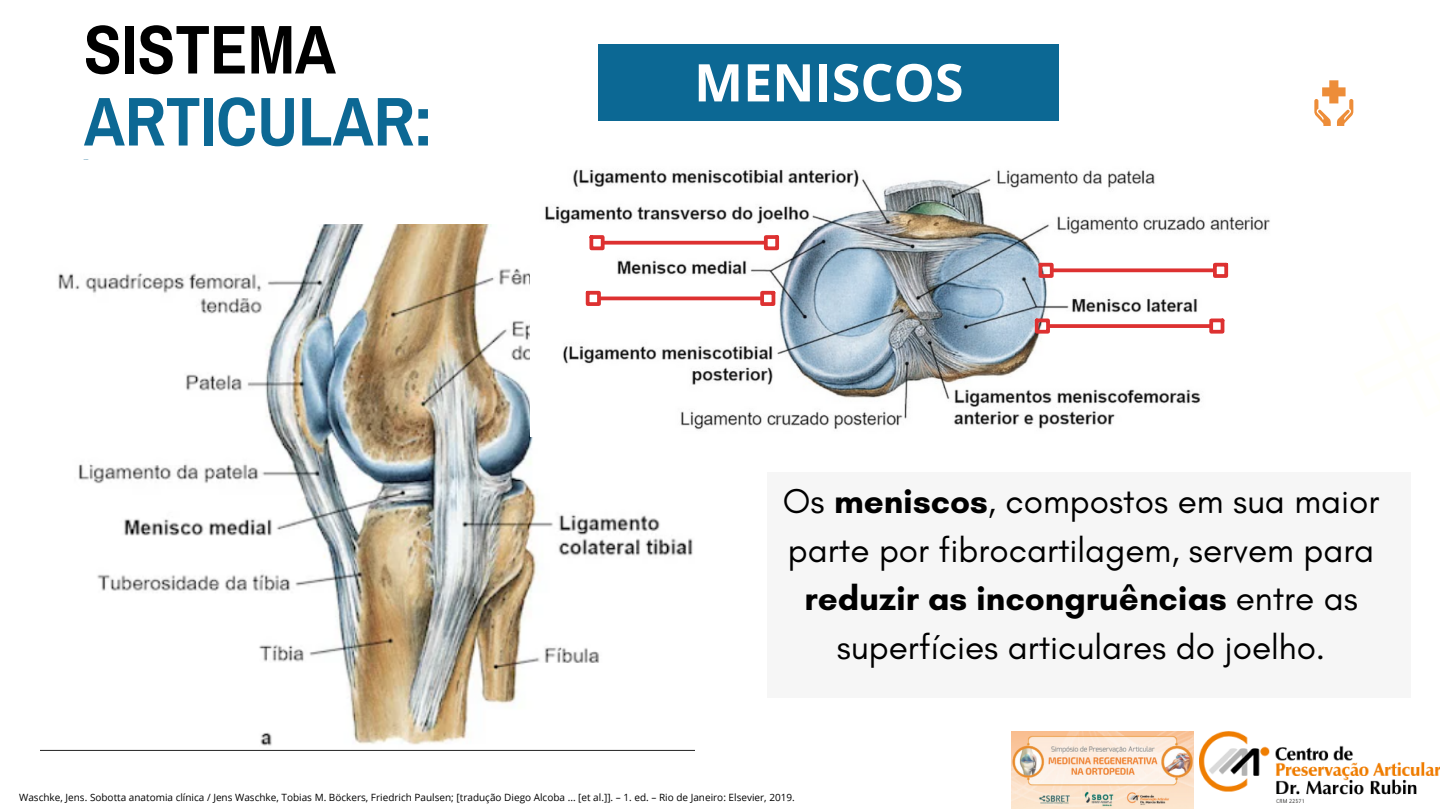
<style>
.page{position:relative;width:1440px;height:810px;background:#fff}
.page>*{position:absolute;margin:0;border:0;box-sizing:border-box;transform-origin:0 0}
.t1{font:700 69.1px "Archivo Narrow";color:#0c6894}
.t2{font:700 69.1px "Archivo Narrow";color:#000}
.t3{font:700 52px "Open Sans";color:#fff}
.t4{font:35.1px/48.8px "Glacial Indifference";color:#000;text-align:center}
.t5{font:10px "Open Sans";color:#000}
.s1{font-weight:700}
</style>
<div class="page">
<svg style="left:1314px;top:80px;width:39px;height:46px"></svg>
<img style="left:1199px;top:732px;width:241px;height:70px">
<img style="left:40px;top:225px;width:654px;height:526px">
<img style="left:530px;top:169px;width:740px;height:268px">
<hr style="left:600px;top:297px;width:161px;height:3px;background:#dd3131">
<div style="left:586px;top:291px;width:15px;height:15px;border:4px solid #dd3131"></div>
<div style="left:760px;top:291px;width:15px;height:15px;border:4px solid #dd3131"></div>
<svg style="left:605px;top:241px;width:159px;height:4px"></svg>
<div style="left:589px;top:235px;width:16px;height:15px;border:4px solid #dd3131"></div>
<div style="left:764px;top:235px;width:15px;height:15px;border:4px solid #dd3131"></div>
<svg style="left:1050px;top:324px;width:159px;height:4px"></svg>
<div style="left:1035px;top:319px;width:15px;height:15px;border:4px solid #dd3131"></div>
<div style="left:1209px;top:319px;width:15px;height:15px;border:4px solid #dd3131"></div>
<svg style="left:1054px;top:268px;width:159px;height:4px"></svg>
<div style="left:1039px;top:263px;width:15px;height:15px;border:4px solid #dd3131"></div>
<div style="left:1213px;top:263px;width:15px;height:15px;border:4px solid #dd3131"></div>
<div style="left:767px;top:472px;width:644px;height:225px;background:#f6f6f6"></div>
<div style="left:598px;top:44px;width:461px;height:76px;background:#0c6894"></div>
<img style="left:1012px;top:732px;width:182px;height:76px">
<p class="t2" style="left:84px;top:13px;width:254px">SISTEMA</p>
<p class="t1" style="left:84px;top:85px;width:351px">ARTICULAR:</p>
<p class="t3" style="left:694px;top:46px;width:271px">MENISCOS</p>
<p class="t4" style="left:783px;top:476px;width:598px">Os <span class="s1">meniscos</span>, compostos em sua maior parte por fibrocartilagem, servem para <span class="s1">reduzir as incongruências</span> entre as superfícies articulares do joelho.</p>
<p class="t5" style="left:19px;top:790px;width:777px">Waschke, Jens. Sobotta anatomia clínica / Jens Waschke, Tobias M. Böckers, Friedrich Paulsen; [tradução Diego Alcoba ... [et al.]]. – 1. ed. – Rio de Janeiro: Elsevier, 2019.</p>
</div>
